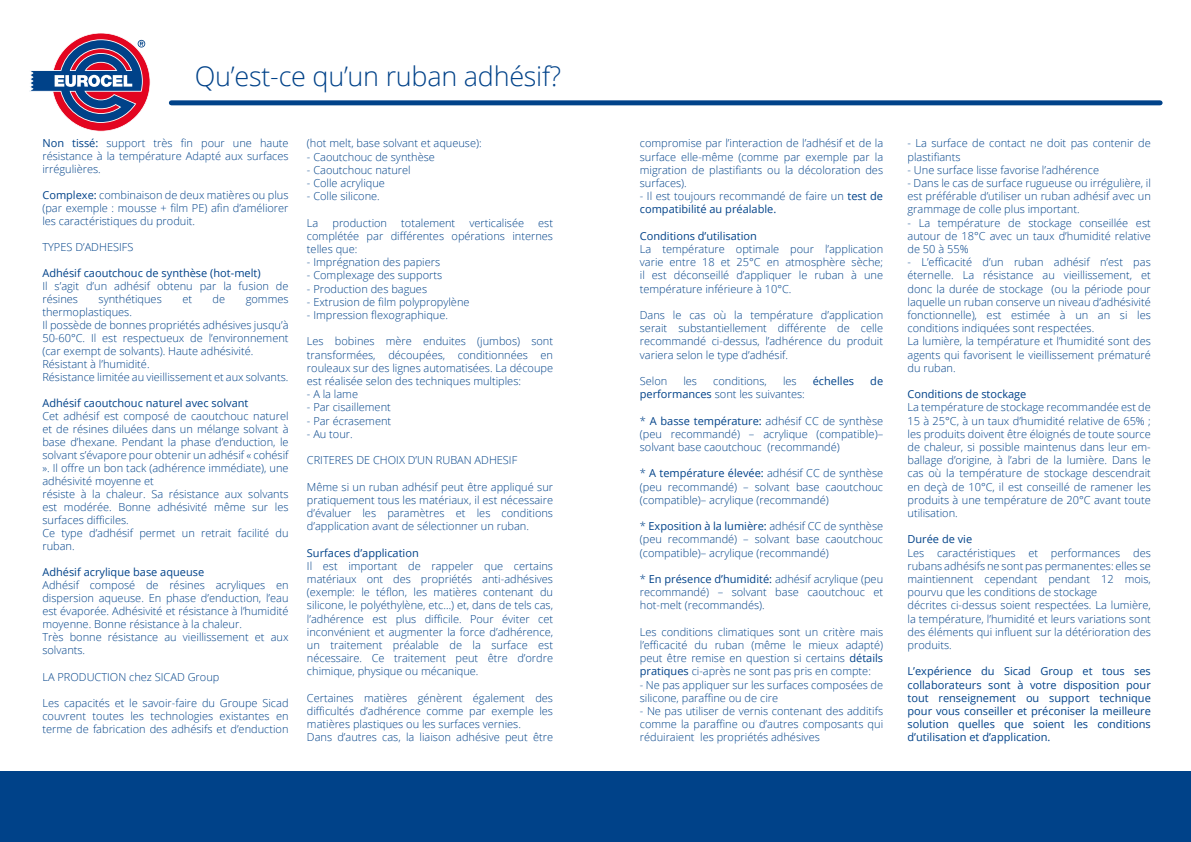
<style>
.page{position:relative;width:1191px;height:842px;background:#fff}
.page>*{position:absolute;margin:0;border:0;box-sizing:border-box;transform-origin:0 0}
.t1{font:300 27px "Open Sans";letter-spacing:-.01em;color:#004289}
.t2{font:300 11px/13.2px "Open Sans";color:#004289;text-align:justify}
.t3{font:11px/13.2px "Open Sans";color:#004289;text-align:justify}
.s1{font-weight:400}
</style>
<div class="page">
<div style="left:0;top:771px;width:1191px;height:71px;background:#004289"></div>
<svg style="left:29px;top:33px;width:121px;height:99px"></svg>
<div style="left:171px;top:100px;width:989px;height:5px;background:#004289"></div>
<h1 class="t1" style="left:195px;top:58px;width:368px">Qu’est-ce qu’un ruban adhésif?</h1>
<p class="t2" style="left:42px;top:137px;width:248px"><span class="s1">Non tissé:</span> support très fin pour une haute résistance à la température Adapté aux surfaces irrégulières.</p>
<p class="t2" style="left:42px;top:189px;width:248px"><span class="s1">Complexe:</span> combinaison de deux matières ou plus (par exemple : mousse + film PE) afin d’améliorer les caractéristiques du produit.</p>
<p class="t2" style="left:42px;top:240px;width:92px">TYPES D’ADHESIFS</p>
<p class="t3" style="left:42px;top:266px;width:220px">Adhésif caoutchouc de synthèse (hot-melt)</p>
<p class="t2" style="left:42px;top:280px;width:248px">Il s’agit d’un adhésif obtenu par la fusion de résines</p>
<p class="t2" style="left:99px;top:292px;width:65px">synthétiques</p>
<p class="t2" style="left:182px;top:292px;width:11px">et</p>
<p class="t2" style="left:213px;top:292px;width:14px">de</p>
<p class="t2" style="left:246px;top:292px;width:44px">gommes</p>
<p class="t2" style="left:42px;top:306px;width:248px;text-align:left">thermoplastiques.<br>Il possède de bonnes propriétés adhésives jusqu’à 50-60°C. Il est respectueux de l’environnement (car exempt de solvants). Haute adhésivité.<br>Résistant à l’humidité.<br>Résistance limitée au vieillissement et aux solvants.</p>
<p class="t3" style="left:42px;top:396px;width:208px">Adhésif caoutchouc naturel avec solvant</p>
<p class="t2" style="left:42px;top:410px;width:248px;text-align:left">Cet adhésif est composé de caoutchouc naturel et de résines diluées dans un mélange solvant à base d’hexane. Pendant la phase d’enduction, le solvant s’évapore pour obtenir un adhésif « cohésif ». Il offre un bon tack (adhérence immédiate), une adhésivité moyenne et<br>résiste à la chaleur. Sa résistance aux solvants est modérée. Bonne adhésivité même sur les surfaces difficiles.<br>Ce type d’adhésif permet un retrait facilité du ruban.</p>
<p class="t3" style="left:42px;top:566px;width:163px">Adhésif acrylique base aqueuse</p>
<p class="t2" style="left:42px;top:579px;width:248px;text-align:left">Adhésif composé de résines acryliques en dispersion aqueuse. En phase d’enduction, l’eau est évaporée. Adhésivité et résistance à l’humidité moyenne. Bonne résistance à la chaleur.<br>Très bonne résistance au vieillissement et aux solvants.</p>
<p class="t2" style="left:42px;top:670px;width:178px">LA PRODUCTION chez SICAD Group</p>
<p class="t2" style="left:42px;top:696px;width:248px">Les capacités et le savoir-faire du Groupe Sicad couvrent toutes les technologies existantes en terme de fabrication des adhésifs et d’enduction</p>
<p class="t2" style="left:307px;top:137px;width:176px">(hot melt, base solvant et aqueuse):</p>
<p class="t2" style="left:307px;top:150px;width:129px">- Caoutchouc de synthèse</p>
<p class="t2" style="left:307px;top:163px;width:105px">- Caoutchouc naturel</p>
<p class="t2" style="left:307px;top:176px;width:79px">- Colle acrylique</p>
<p class="t2" style="left:307px;top:189px;width:74px">- Colle silicone.</p>
<p class="t2" style="left:307px;top:216px;width:13px">La</p>
<p class="t2" style="left:332px;top:216px;width:56px">production</p>
<p class="t2" style="left:401px;top:216px;width:56px">totalement</p>
<p class="t2" style="left:469px;top:216px;width:56px">verticalisée</p>
<p class="t2" style="left:307px;top:216px;width:248px;text-indent:231px">est complétée par différentes opérations internes telles que:</p>
<p class="t2" style="left:307px;top:255px;width:135px">- Imprégnation des papiers</p>
<p class="t2" style="left:307px;top:269px;width:137px">- Complexage des supports</p>
<p class="t2" style="left:307px;top:282px;width:122px">- Production des bagues</p>
<p class="t2" style="left:307px;top:295px;width:164px">- Extrusion de film polypropylène</p>
<p class="t2" style="left:307px;top:308px;width:143px">- Impression flexographique.</p>
<p class="t2" style="left:307px;top:335px;width:248px">Les bobines mère enduites (jumbos) sont transformées, découpées, conditionnées en rouleaux sur des lignes automatisées. La découpe est réalisée selon des techniques multiples:</p>
<p class="t2" style="left:307px;top:387px;width:53px">- A la lame</p>
<p class="t2" style="left:307px;top:401px;width:85px">- Par cisaillement</p>
<p class="t2" style="left:307px;top:414px;width:86px">- Par écrasement</p>
<p class="t2" style="left:307px;top:427px;width:47px">- Au tour.</p>
<p class="t2" style="left:307px;top:453px;width:212px">CRITERES DE CHOIX D’UN RUBAN ADHESIF</p>
<p class="t2" style="left:307px;top:480px;width:248px">Même si un ruban adhésif peut être appliqué sur pratiquement tous les matériaux, il est nécessaire d’évaluer les paramètres et les conditions d’application avant de sélectionner un ruban.</p>
<p class="t3" style="left:307px;top:546px;width:113px">Surfaces d’application</p>
<p class="t2" style="left:307px;top:559px;width:248px">Il est important de rappeler que certains matériaux ont des propriétés anti-adhésives (exemple: le téflon, les matières contenant du silicone, le polyéthylène, etc…) et, dans de tels cas, l’adhérence est plus difficile. Pour éviter cet inconvénient et augmenter la force d’adhérence, un traitement préalable de la surface est nécessaire. Ce traitement peut être d’ordre chimique, physique ou mécanique.</p>
<p class="t2" style="left:307px;top:691px;width:248px;text-align:left">Certaines matières génèrent également des difficultés d’adhérence comme par exemple les matières plastiques ou les surfaces vernies.<br>Dans d’autres cas, la liaison adhésive peut être</p>
<p class="t2" style="left:640px;top:136px;width:245px">compromise par l’interaction de l’adhésif et de la surface elle-même (comme par exemple par la migration de plastifiants ou la décoloration des surfaces).</p>
<p class="t2" style="left:640px;top:189px;width:245px">- Il est toujours recommandé de faire un <span class="s1">test de compatibilité au préalable.</span></p>
<p class="t3" style="left:640px;top:229px;width:119px">Conditions d’utilisation</p>
<p class="t2" style="left:640px;top:242px;width:245px">La température optimale pour l’application varie entre 18 et 25°C en atmosphère sèche; il est déconseillé d’appliquer le ruban à une température inférieure à 10°C.</p>
<p class="t2" style="left:640px;top:308px;width:245px">Dans le cas où la température d’application serait substantiellement différente de celle recommandé ci-dessus, l’adhérence du produit variera selon le type d’adhésif.</p>
<p class="t2" style="left:640px;top:374px;width:29px">Selon</p>
<p class="t2" style="left:683px;top:374px;width:15px">les</p>
<p class="t2" style="left:713px;top:374px;width:55px">conditions,</p>
<p class="t2" style="left:783px;top:374px;width:15px">les</p>
<p class="t3" style="left:813px;top:374px;width:43px">échelles</p>
<p class="t3" style="left:870px;top:374px;width:14px">de</p>
<p class="t2" style="left:640px;top:387px;width:166px"><span class="s1">performances</span> sont les suivantes:</p>
<p class="t2" style="left:640px;top:414px;width:245px">* <span class="s1">A basse température:</span> adhésif CC de synthèse (peu recommandé) – acrylique (compatible)– solvant base caoutchouc (recommandé)</p>
<p class="t2" style="left:640px;top:466px;width:245px">* <span class="s1">A température élevée:</span> adhésif CC de synthèse (peu recommandé) – solvant base caoutchouc (compatible)– acrylique (recommandé)</p>
<p class="t2" style="left:640px;top:519px;width:245px">* <span class="s1">Exposition à la lumière:</span> adhésif CC de synthèse (peu recommandé) – solvant base caoutchouc (compatible)– acrylique (recommandé)</p>
<p class="t2" style="left:640px;top:572px;width:245px">* <span class="s1">En présence d’humidité:</span> adhésif acrylique (peu recommandé) – solvant base caoutchouc et hot-melt (recommandés).</p>
<p class="t2" style="left:640px;top:625px;width:245px">Les conditions climatiques sont un critère mais l’efficacité du ruban (même le mieux adapté) peut être remise en question si certains <span class="s1">détails pratiques</span> ci-après ne sont pas pris en compte:</p>
<p class="t2" style="left:640px;top:678px;width:245px">- Ne pas appliquer sur les surfaces composées de silicone, paraffine ou de cire</p>
<p class="t2" style="left:640px;top:704px;width:245px">- Ne pas utiliser de vernis contenant des additifs comme la paraffine ou d’autres composants qui réduiraient les propriétés adhésives</p>
<p class="t2" style="left:907px;top:136px;width:245px">- La surface de contact ne doit pas contenir de plastifiants</p>
<p class="t2" style="left:907px;top:163px;width:193px">- Une surface lisse favorise l’adhérence</p>
<p class="t2" style="left:907px;top:176px;width:245px">- Dans le cas de surface rugueuse ou irrégulière, il est préférable d’utiliser un ruban adhésif avec un grammage de colle plus important.</p>
<p class="t2" style="left:907px;top:216px;width:245px">- La température de stockage conseillée est autour de 18°C avec un taux d’humidité relative de 50 à 55%</p>
<p class="t2" style="left:907px;top:255px;width:245px;text-align:left">- L’efficacité d’un ruban adhésif n’est pas éternelle. La résistance au vieillissement, et donc la durée de stockage (ou la période pour laquelle un ruban conserve un niveau d’adhésivité fonctionnelle), est estimée à un an si les conditions indiquées sont respectées.<br>La lumière, la température et l’humidité sont des agents qui favorisent le vieillissement prématuré du ruban.</p>
<p class="t3" style="left:907px;top:387px;width:120px">Conditions de stockage</p>
<p class="t2" style="left:907px;top:400px;width:245px">La température de stockage recommandée est de 15 à 25°C, à un taux d’humidité relative de 65% ; les produits doivent être éloignés de toute source de chaleur, si possible maintenus dans leur em&shy;ballage d’origine, à l’abri de la lumière. Dans le cas où la température de stockage descendrait en deçà de 10°C, il est conseillé de ramener les produits à une température de 20°C avant toute utilisation.</p>
<p class="t3" style="left:907px;top:532px;width:66px">Durée de vie</p>
<p class="t2" style="left:907px;top:546px;width:245px;text-align:left">Les caractéristiques et performances des rubans adhésifs ne sont pas permanentes: elles se maintiennent cependant pendant 12 mois, pourvu que les conditions de stockage<br>décrites ci-dessus soient respectées. La lumière, la température, l’humidité et leurs variations sont des éléments qui influent sur la détérioration des produits.</p>
<p class="t3" style="left:907px;top:664px;width:245px">L’expérience du Sicad Group et tous ses collaborateurs sont à votre disposition pour tout renseignement ou support technique pour vous conseiller et préconiser la meilleure solution quelles que soient les conditions d’utilisation et d’application.</p>
</div>
